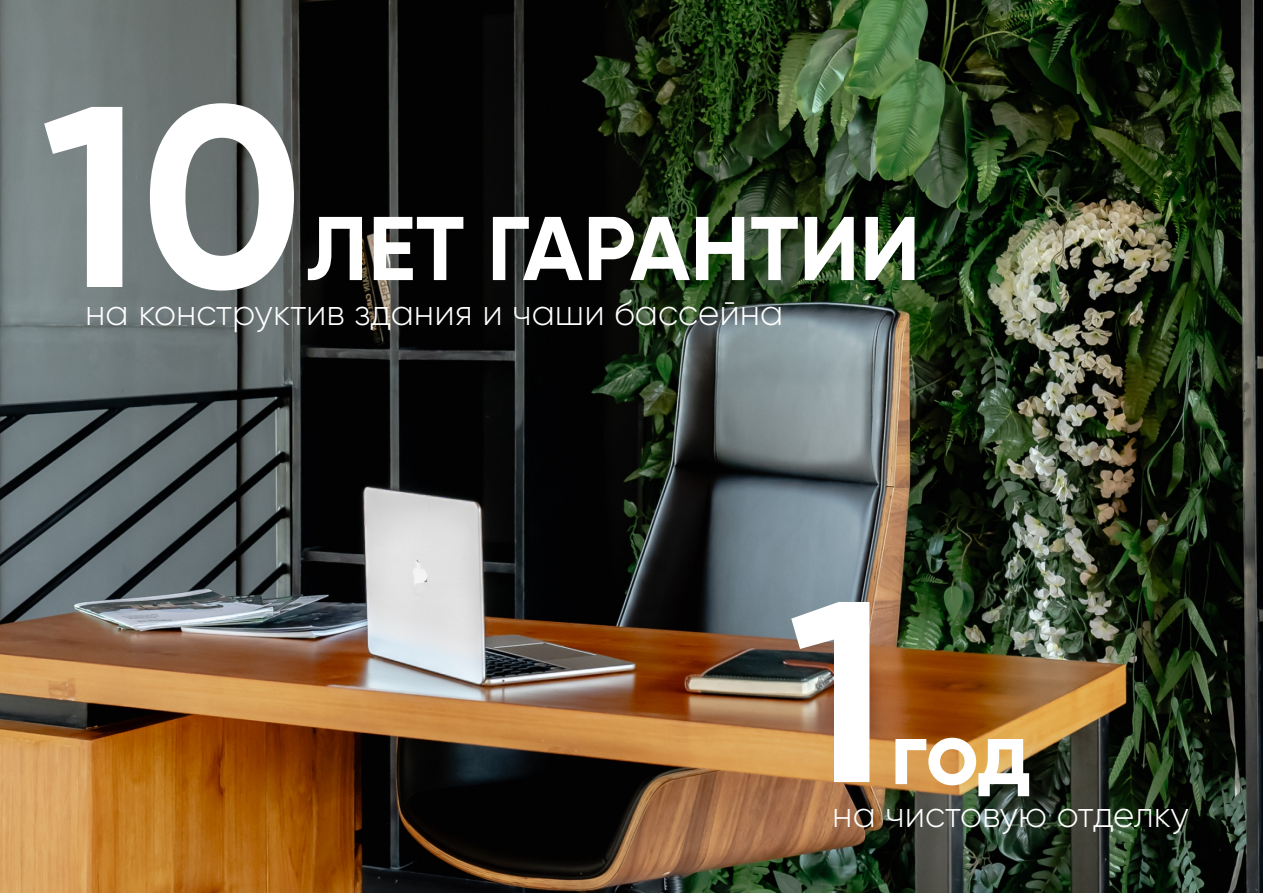
<style>
.page{position:relative;width:1263px;height:893px;background:#fff}
.page>*{position:absolute;margin:0;border:0;box-sizing:border-box;transform-origin:0 0}
.t1{font:700 257.25px "Gilroy";color:#fff}
.t2{font:700 90.3px "Gilroy";color:#fff}
.t3{font:300 36px "Gilroy";color:#fff}
</style>
<div class="page">
<img style="left:0;top:0;width:1263px;height:893px">
<h1 class="t1" style="left:41px;top:81px;width:263px">10</h1>
<h2 class="t2" style="left:307px;top:208px;width:615px">ЛЕТ ГАРАНТИИ</h2>
<p class="t3" style="left:85px;top:296px;width:700px">на конструктив здания и чаши бассейна</p>
<h1 class="t1" style="left:788px;top:576px;width:101px">1</h1>
<h2 class="t2" style="left:890px;top:712px;width:143px">год</h2>
<p class="t3" style="left:832px;top:799px;width:358px">на чистовую отделку</p>
</div>
